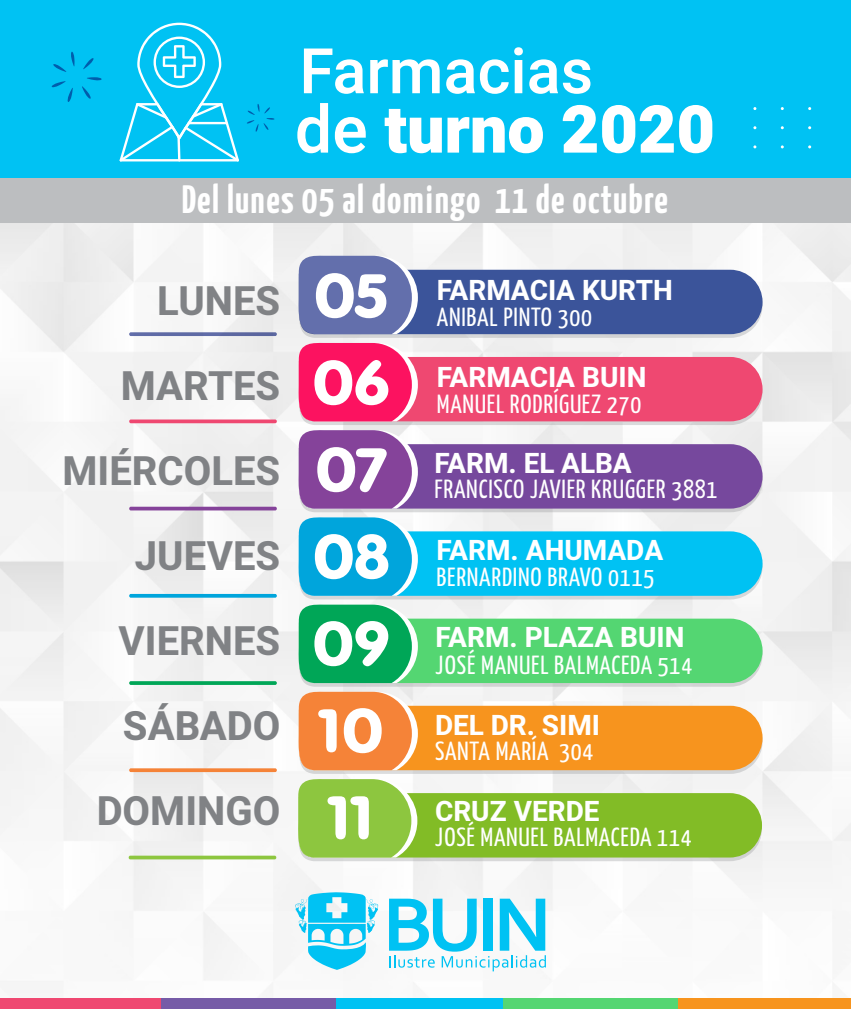
<style>
.page{position:relative;width:851px;height:1009px;background:#fff}
.page>*{position:absolute;margin:0;border:0;box-sizing:border-box;transform-origin:0 0}
.t1{font:900 66.1px "Heebo";color:#fff}
.t2{font:500 62.9px "Heebo";color:#fff}
.t3{font:60px/87px "VAG Rounded BT";color:#fff;text-align:justify;scale:1.06 1}
.t4{font:700 40px/85px "Heebo";color:#808285;text-align:right}
.t5{font:700 39.4px "Yanone Kaffeesatz";letter-spacing:.03em;color:#fff}
.t6{font:700 27.9px "Heebo";color:#fff}
.t7{font:26.1px "Yanone Kaffeesatz";letter-spacing:.03em;color:#fff}
.s1{font-weight:500}
</style>
<div class="page">
<img style="left:0;top:223px;width:850px;height:776px">
<div style="left:0;top:999px;width:173px;height:10px;background:#ef4871"></div>
<div style="left:161px;top:999px;width:181px;height:10px;background:#765ba7"></div>
<div style="left:336px;top:999px;width:181px;height:10px;background:#00c2f3"></div>
<div style="left:502px;top:999px;width:181px;height:10px;background:#54d672"></div>
<div style="left:678px;top:999px;width:172px;height:10px;background:#f7941e"></div>
<div style="left:0;top:0;width:850px;height:184px;background:#00c2f3"></div>
<svg style="left:295px;top:892px;width:83px;height:78px"></svg>
<svg style="left:389px;top:899px;width:157px;height:72px"></svg>
<svg style="left:119px;top:23px;width:120px;height:138px"></svg>
<div style="left:0;top:179px;width:850px;height:44px;background:#bcbec0"></div>
<svg style="left:129px;top:332px;width:148px;height:4px"></svg>
<svg style="left:128px;top:420px;width:149px;height:3px"></svg>
<svg style="left:128px;top:507px;width:149px;height:3px"></svg>
<svg style="left:128px;top:594px;width:149px;height:4px"></svg>
<svg style="left:128px;top:681px;width:149px;height:4px"></svg>
<svg style="left:128px;top:768px;width:149px;height:4px"></svg>
<svg style="left:128px;top:856px;width:149px;height:3px"></svg>
<svg style="left:298px;top:254px;width:464px;height:607px"></svg>
<svg style="left:82px;top:77px;width:20px;height:22px"></svg>
<svg style="left:51px;top:81px;width:22px;height:21px"></svg>
<svg style="left:53px;top:52px;width:22px;height:20px"></svg>
<svg style="left:83px;top:58px;width:11px;height:11px"></svg>
<svg style="left:247px;top:104px;width:27px;height:28px"></svg>
<h2 class="t2" style="left:299px;top:27px;width:295px">Farmacias</h2>
<h1 class="t1" style="left:295px;top:83px;width:421px"><span class="s1">de</span> turno 2020</h1>
<h3 class="t5" style="left:182px;top:172px;width:487px">Del lunes 05 al domingo 11 de octubre</h3>
<h3 class="t4" style="left:62px;top:260px;width:219px">LUNES<br>MARTES<br>MIÉRCOLES<br>JUEVES<br>VIERNES<br>SÁBADO<br>DOMINGO</h3>
<h3 class="t3" style="left:312px;top:251px;width:74px">05<br>06<br>07<br>08<br>09<br>10<br>11</h3>
<p class="t6" style="left:437px;top:271px;width:237px">FARMACIA KURTH</p>
<p class="t7" style="left:437px;top:298px;width:157px">ANIBAL PINTO 300</p>
<p class="t6" style="left:437px;top:358px;width:211px">FARMACIA BUIN</p>
<p class="t7" style="left:437px;top:385px;width:206px">MANUEL RODRÍGUEZ 270</p>
<p class="t6" style="left:434px;top:443px;width:198px">FARM. EL ALBA</p>
<p class="t7" style="left:434px;top:470px;width:284px">FRANCISCO JAVIER KRUGGER 3881</p>
<p class="t6" style="left:436px;top:531px;width:228px">FARM. AHUMADA</p>
<p class="t7" style="left:436px;top:559px;width:219px">BERNARDINO BRAVO 0115</p>
<p class="t6" style="left:435px;top:618px;width:250px">FARM. PLAZA BUIN</p>
<p class="t7" style="left:435px;top:646px;width:258px">JOSÉ MANUEL BALMACEDA 514</p>
<p class="t6" style="left:435px;top:706px;width:167px">DEL DR. SIMI</p>
<p class="t7" style="left:435px;top:733px;width:160px">SANTA MARÍA 304</p>
<p class="t6" style="left:435px;top:791px;width:166px">CRUZ VERDE</p>
<p class="t7" style="left:435px;top:818px;width:258px">JOSÉ MANUEL BALMACEDA 114</p>
</div>
